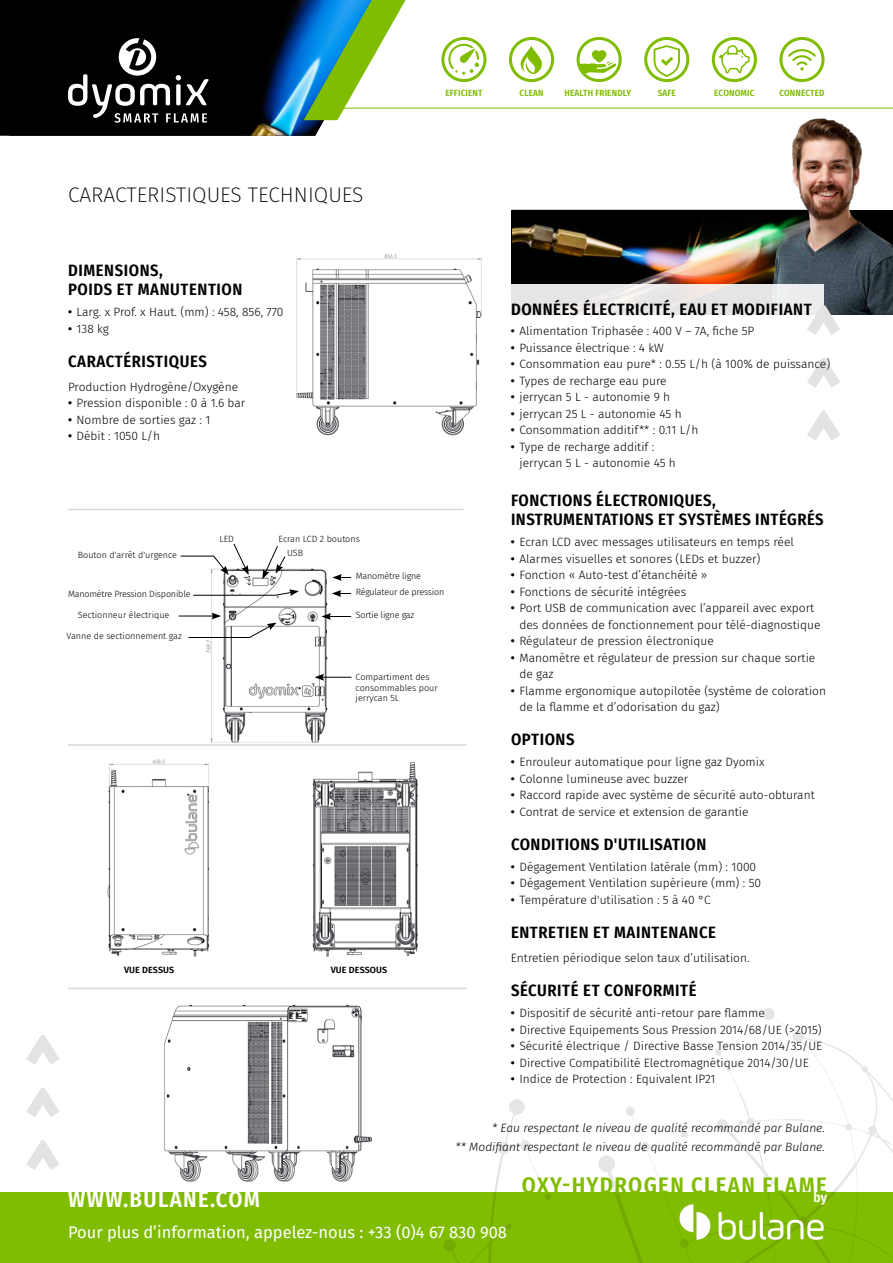
<style>
.page{position:relative;width:893px;height:1263px;background:#fff}
.page>*{position:absolute;margin:0;border:0;box-sizing:border-box;transform-origin:0 0}
.t1{font:600 22.5px "Fira Sans Condensed";letter-spacing:.06em;color:#80bc00}
.t2{font:600 22.5px "Fira Sans Condensed";letter-spacing:.06em;color:#fff}
.t3{font:200 21px "Fira Sans";color:#000}
.t4{font:600 16.5px/19.2px "Fira Sans Condensed";letter-spacing:.035em;color:#000}
.t5{font:16.5px "Fira Sans";color:#fff}
.t6{font:300 12px/16.5px "Fira Sans";color:#000}
.t7{font:italic 300 12px/19.5px "Fira Sans";color:#000;text-align:right}
.t8{font:300 9px/10.5px "Fira Sans";color:#000}
.t9{font:300 9px/16px "Fira Sans";letter-spacing:-.02em;color:#000}
.t10{font:600 9px "Fira Sans Condensed";letter-spacing:.02em;color:#80bc00}
.t11{font:600 9px "Fira Sans";letter-spacing:.01em;color:#000}
.s1{font-family:"Fira Sans Condensed";font-weight:600}
</style>
<div class="page">
<img style="left:512px;top:210px;width:253px;height:75px">
<img style="left:765px;top:118px;width:128px;height:196px">
<img style="left:206px;top:568px;width:122px;height:175px">
<img style="left:164px;top:1004px;width:208px;height:178px">
<img style="left:312px;top:762px;width:106px;height:195px">
<img style="left:107px;top:759px;width:102px;height:198px">
<img style="left:296px;top:254px;width:186px;height:182px">
<div style="left:0;top:1192px;width:893px;height:71px;background:#80bc00"></div>
<svg style="left:444px;top:1008px;width:449px;height:255px"></svg>
<svg style="left:0;top:0;width:9px;height:136px"></svg>
<img style="left:9px;top:0;width:329px;height:136px">
<hr style="left:323px;top:108px;width:570px;height:1px;background:#80bc00">
<div style="left:577px;top:37px;width:45px;height:45px;border:3px solid #80bc00;border-radius:50%"></div>
<div style="left:712px;top:37px;width:45px;height:45px;border:3px solid #80bc00;border-radius:50%"></div>
<div style="left:509px;top:37px;width:45px;height:45px;border:3px solid #80bc00;border-radius:50%"></div>
<div style="left:644px;top:37px;width:45px;height:45px;border:3px solid #80bc00;border-radius:50%"></div>
<div style="left:779px;top:37px;width:45px;height:45px;border:3px solid #80bc00;border-radius:50%"></div>
<svg style="left:788px;top:49px;width:28px;height:22px"></svg>
<svg style="left:719px;top:45px;width:31px;height:29px"></svg>
<svg style="left:654px;top:45px;width:26px;height:32px"></svg>
<svg style="left:579px;top:50px;width:37px;height:23px"></svg>
<svg style="left:304px;top:0;width:246px;height:120px"></svg>
<svg style="left:68px;top:38px;width:141px;height:85px"></svg>
<svg style="left:679px;top:1204px;width:31px;height:36px"></svg>
<svg style="left:719px;top:1212px;width:105px;height:28px"></svg>
<svg style="left:26px;top:1035px;width:33px;height:30px"></svg>
<svg style="left:26px;top:1087px;width:33px;height:30px"></svg>
<svg style="left:26px;top:1140px;width:33px;height:30px"></svg>
<svg style="left:511px;top:285px;width:313px;height:30px;fill:#e5e5e5"></svg>
<hr style="left:68px;top:509px;width:395px;height:1px;background:#dadada">
<hr style="left:68px;top:744px;width:399px;height:2px;background:#dadada">
<hr style="left:68px;top:988px;width:399px;height:1px;background:#dadada">
<svg style="left:807px;top:305px;width:33px;height:30px"></svg>
<svg style="left:807px;top:358px;width:33px;height:30px"></svg>
<svg style="left:807px;top:411px;width:33px;height:30px"></svg>
<svg style="left:315px;top:674px;width:36px;height:7px"></svg>
<hr style="left:179px;top:616px;width:35px;height:1px;background:#000">
<svg style="left:193px;top:589px;width:106px;height:7px"></svg>
<svg style="left:332px;top:574px;width:19px;height:7px"></svg>
<svg style="left:332px;top:590px;width:19px;height:7px"></svg>
<svg style="left:321px;top:613px;width:30px;height:7px"></svg>
<svg style="left:180px;top:543px;width:69px;height:32px"></svg>
<svg style="left:262px;top:546px;width:24px;height:33px"></svg>
<svg style="left:188px;top:612px;width:89px;height:26px"></svg>
<h2 class="t3" style="left:68px;top:180px;width:297px">CARACTERISTIQUES TECHNIQUES</h2>
<p class="t10" style="left:445px;top:86px;width:39px">EFFICIENT</p>
<p class="t10" style="left:519px;top:86px;width:26px">CLEAN</p>
<p class="t10" style="left:565px;top:86px;width:68px">HEALTH FRIENDLY</p>
<p class="t10" style="left:658px;top:86px;width:20px">SAFE</p>
<p class="t10" style="left:714px;top:86px;width:42px">ECONOMIC</p>
<p class="t10" style="left:779px;top:86px;width:47px">CONNECTED</p>
<h3 class="t4" style="left:68px;top:260px;width:176px">DIMENSIONS,<br>POIDS ET MANUTENTION</h3>
<p class="t6" style="left:68px;top:304px;width:217px"><span class="s1">•</span> Larg. x Prof. x Haut. (mm) : 458, 856, 770</p>
<p class="t6" style="left:68px;top:320px;width:42px"><span class="s1">•</span> 138 kg</p>
<h3 class="t4" style="left:68px;top:351px;width:140px">CARACTÉRISTIQUES</h3>
<p class="t6" style="left:68px;top:378px;width:172px">Production Hydrogène/Oxygène</p>
<p class="t6" style="left:68px;top:395px;width:179px"><span class="s1">•</span> Pression disponible : 0 à 1.6 bar</p>
<p class="t6" style="left:68px;top:411px;width:144px"><span class="s1">•</span> Nombre de sorties gaz : 1</p>
<p class="t6" style="left:68px;top:428px;width:94px"><span class="s1">•</span> Débit : 1050 L/h</p>
<p class="t8" style="left:78px;top:550px;width:101px">Bouton d'arrêt d'urgence</p>
<p class="t9" style="left:68px;top:586px;width:124px">Manomètre Pression Disponible</p>
<p class="t8" style="left:78px;top:610px;width:93px">Sectionneur électrique</p>
<p class="t8" style="left:67px;top:630px;width:117px">Vanne de sectionnement gaz</p>
<p class="t8" style="left:219px;top:533px;width:16px">LED</p>
<p class="t8" style="left:279px;top:533px;width:83px">Ecran LCD 2 boutons</p>
<p class="t8" style="left:287px;top:547px;width:18px">USB</p>
<p class="t9" style="left:356px;top:568px;width:90px">Manomètre ligne<br>Régulateur de pression</p>
<p class="t9" style="left:356px;top:607px;width:60px">Sortie ligne gaz</p>
<p class="t8" style="left:356px;top:672px;width:84px">Compartiment des consommables pour jerrycan 5L</p>
<p class="t11" style="left:124px;top:963px;width:52px">VUE DESSUS</p>
<p class="t11" style="left:331px;top:963px;width:58px">VUE DESSOUS</p>
<h3 class="t4" style="left:511px;top:298px;width:302px">DONNÉES ÉLECTRICITÉ, EAU ET MODIFIANT</h3>
<p class="t6" style="left:511px;top:323px;width:245px"><span class="s1">•</span> Alimentation Triphasée : 400 V – 7A, fiche 5P</p>
<p class="t6" style="left:511px;top:339px;width:155px"><span class="s1">•</span> Puissance électrique : 4 kW</p>
<p class="t6" style="left:511px;top:356px;width:321px"><span class="s1">•</span> Consommation eau pure* : 0.55 L/h (à 100% de puissance)</p>
<p class="t6" style="left:511px;top:372px;width:157px"><span class="s1">•</span> Types de recharge eau pure</p>
<p class="t6" style="left:511px;top:389px;width:161px"><span class="s1">•</span> jerrycan 5 L - autonomie 9 h</p>
<p class="t6" style="left:511px;top:405px;width:172px"><span class="s1">•</span> jerrycan 25 L - autonomie 45 h</p>
<p class="t6" style="left:511px;top:422px;width:189px"><span class="s1">•</span> Consommation additif** : 0.11 L/h</p>
<p class="t6" style="left:519px;top:438px;width:158px;text-indent:-9px"><span class="s1">•</span> Type de recharge additif : jerrycan 5 L - autonomie 45 h</p>
<h3 class="t4" style="left:511px;top:490px;width:314px">FONCTIONS ÉLECTRONIQUES,<br>INSTRUMENTATIONS ET SYSTÈMES INTÉGRÉS</h3>
<p class="t6" style="left:511px;top:534px;width:284px"><span class="s1">•</span> Ecran LCD avec messages utilisateurs en temps réel</p>
<p class="t6" style="left:511px;top:550px;width:251px"><span class="s1">•</span> Alarmes visuelles et sonores (LEDs et buzzer)</p>
<p class="t6" style="left:511px;top:567px;width:198px"><span class="s1">•</span> Fonction « Auto-test d’étanchéité »</p>
<p class="t6" style="left:511px;top:583px;width:177px"><span class="s1">•</span> Fonctions de sécurité intégrées</p>
<p class="t6" style="left:519px;top:600px;width:303px;text-indent:-9px"><span class="s1">•</span> Port USB de communication avec l’appareil avec export des données de fonctionnement pour télé-diagnostique</p>
<p class="t6" style="left:511px;top:633px;width:204px"><span class="s1">•</span> Régulateur de pression électronique</p>
<p class="t6" style="left:519px;top:649px;width:297px;text-indent:-9px"><span class="s1">•</span> Manomètre et régulateur de pression sur chaque sortie de gaz</p>
<p class="t6" style="left:519px;top:682px;width:308px;text-indent:-9px"><span class="s1">•</span> Flamme ergonomique autopilotée (système de coloration de la flamme et d’odorisation du gaz)</p>
<h3 class="t4" style="left:511px;top:729px;width:65px">OPTIONS</h3>
<p class="t6" style="left:511px;top:754px;width:255px"><span class="s1">•</span> Enrouleur automatique pour ligne gaz Dyomix</p>
<p class="t6" style="left:511px;top:770px;width:179px"><span class="s1">•</span> Colonne lumineuse avec buzzer</p>
<p class="t6" style="left:511px;top:787px;width:305px"><span class="s1">•</span> Raccord rapide avec système de sécurité auto-obturant</p>
<p class="t6" style="left:511px;top:803px;width:239px"><span class="s1">•</span> Contrat de service et extension de garantie</p>
<h3 class="t4" style="left:511px;top:833px;width:197px">CONDITIONS D'UTILISATION</h3>
<p class="t6" style="left:511px;top:858px;width:247px"><span class="s1">•</span> Dégagement Ventilation latérale (mm) : 1000</p>
<p class="t6" style="left:511px;top:875px;width:252px"><span class="s1">•</span> Dégagement Ventilation supérieure (mm) : 50</p>
<p class="t6" style="left:511px;top:891px;width:201px"><span class="s1">•</span> Température d'utilisation : 5 à 40 °C</p>
<h3 class="t4" style="left:511px;top:922px;width:207px">ENTRETIEN ET MAINTENANCE</h3>
<p class="t6" style="left:511px;top:949px;width:240px">Entretien périodique selon taux d’utilisation.</p>
<h3 class="t4" style="left:511px;top:980px;width:187px">SÉCURITÉ ET CONFORMITÉ</h3>
<p class="t6" style="left:511px;top:1005px;width:255px"><span class="s1">•</span> Dispositif de sécurité anti-retour pare flamme</p>
<p class="t6" style="left:511px;top:1021px;width:312px"><span class="s1">•</span> Directive Equipements Sous Pression 2014/68/UE (&gt;2015)</p>
<p class="t6" style="left:511px;top:1038px;width:313px"><span class="s1">•</span> Sécurité électrique / Directive Basse Tension 2014/35/UE</p>
<p class="t6" style="left:511px;top:1054px;width:299px"><span class="s1">•</span> Directive Compatibilité Electromagnétique 2014/30/UE</p>
<p class="t6" style="left:511px;top:1071px;width:206px"><span class="s1">•</span> Indice de Protection : Equivalent IP21</p>
<h1 class="t2" style="left:68px;top:1181px;width:193px">WWW.BULANE.COM</h1>
<p class="t7" style="left:456px;top:1118px;width:371px">* Eau respectant le niveau de qualité recommandé par Bulane.<br>** Modifiant respectant le niveau de qualité recommandé par Bulane.</p>
<h1 class="t1" style="left:522px;top:1166px;width:307px">OXY-HYDROGEN CLEAN FLAME<sub>by</sub></h1>
<h3 class="t5" style="left:68px;top:1219px;width:440px">Pour plus d’information, appelez-nous : +33 (0)4 67 830 908</h3>
</div>
